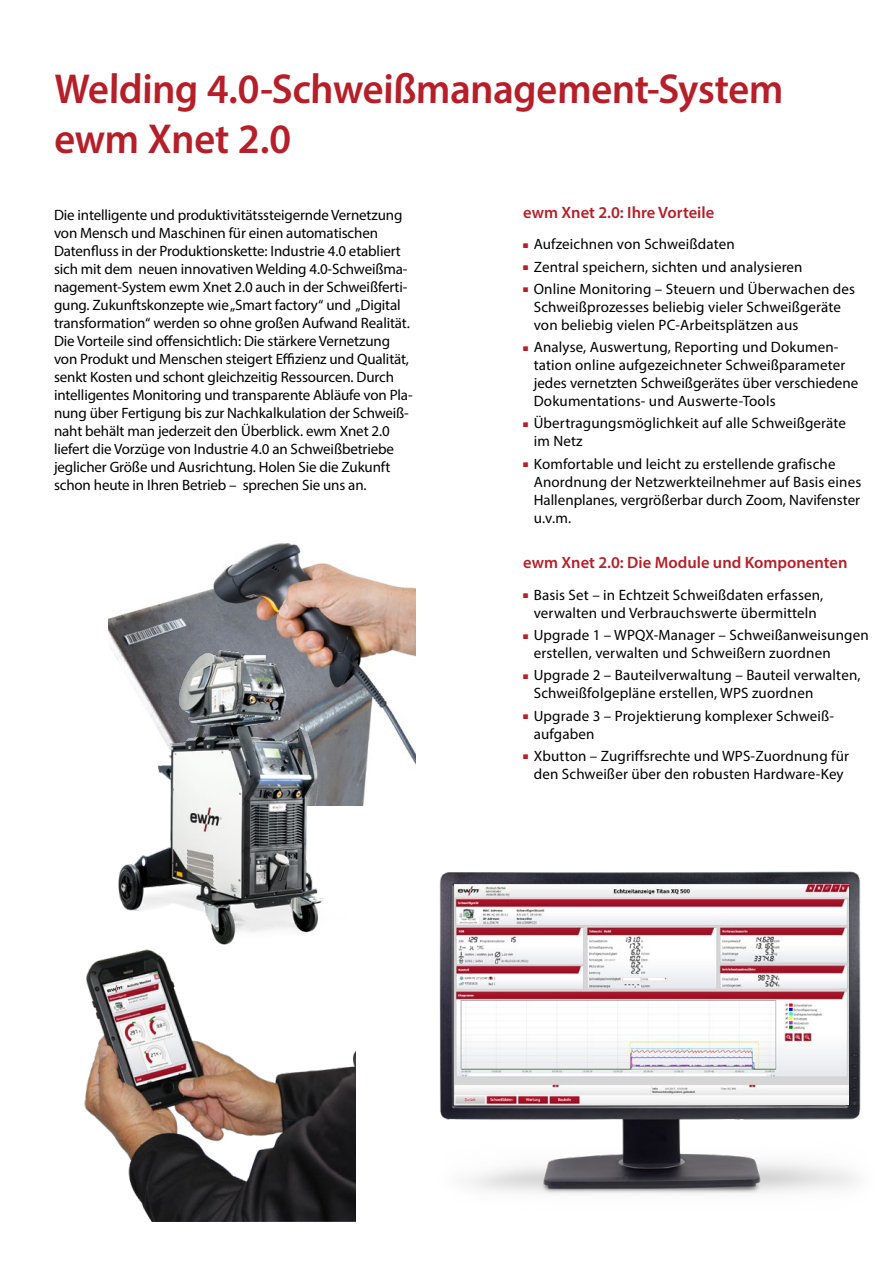
<style>
.page{position:relative;width:893px;height:1263px;background:#fff}
.page>*{position:absolute;margin:0;border:0;box-sizing:border-box;transform-origin:0 0}
.t1{font:600 42px/50.4px "Myriad Pro";color:#b61f29}
.t2{font:600 16.5px "Myriad Pro";color:#b61f29}
.t3{font:15px/18px "Myriad Pro";color:#000}
.s1{color:#b61f29}
</style>
<div class="page">
<img style="left:439px;top:871px;width:422px;height:323px">
<img style="left:455px;top:884px;width:393px;height:220px">
<img style="left:114px;top:543px;width:301px;height:262px">
<img style="left:108px;top:617px;width:249px;height:328px">
<img style="left:84px;top:949px;width:272px;height:273px">
<h1 class="t1" style="left:54px;top:62px;width:732px">Welding 4.0-Schweißmanagement-System ewm Xnet 2.0</h1>
<p class="t3" style="left:54px;top:205px;width:360px">Die intelligente und produktivitätssteigernde Vernetzung von Mensch und Maschinen für einen automatischen Datenfluss in der Produktionskette: Industrie 4.0 etabliert sich mit dem neuen innovativen Welding 4.0-Schweißma&shy;nagement-System ewm Xnet 2.0 auch in der Schweißferti&shy;gung. Zukunftskonzepte wie „Smart factory“ und „Digital transformation“ werden so ohne großen Aufwand Realität.<br>Die Vorteile sind offensichtlich: Die stärkere Vernetzung von Produkt und Menschen steigert Effizienz und Qualität, senkt Kosten und schont gleichzeitig Ressourcen. Durch intelligentes Monitoring und transparente Abläufe von Pla&shy;nung über Fertigung bis zur Nachkalkulation der Schweiß&shy;naht behält man jederzeit den Überblick. ewm Xnet 2.0 liefert die Vorzüge von Industrie 4.0 an Schweißbetriebe jeglicher Größe und Ausrichtung. Holen Sie die Zukunft schon heute in Ihren Betrieb – sprechen Sie uns an.</p>
<p class="t2" style="left:523px;top:202px;width:193px">ewm Xnet 2.0: Ihre Vorteile</p>
<p class="t3" style="left:523px;top:235px;width:213px"><span class="s1">■</span> Aufzeichnen von Schweißdaten</p>
<p class="t3" style="left:523px;top:257px;width:281px"><span class="s1">■</span> Zentral speichern, sichten und analysieren</p>
<p class="t3" style="left:534px;top:280px;width:323px;text-indent:-11px"><span class="s1">■</span> Online Monitoring – Steuern und Überwachen des<br>Schweißprozesses beliebig vieler Schweißgeräte von beliebig vielen PC-Arbeitsplätzen aus</p>
<p class="t3" style="left:534px;top:338px;width:326px;text-indent:-11px"><span class="s1">■</span> Analyse, Auswertung, Reporting und Dokumen&shy;tation online aufgezeichneter Schweißparameter jedes vernetzten Schweißgerätes über verschiedene Dokumentations- und Auswerte-Tools</p>
<p class="t3" style="left:534px;top:414px;width:314px;text-indent:-11px"><span class="s1">■</span> Übertragungsmöglichkeit auf alle Schweißgeräte im Netz</p>
<p class="t3" style="left:534px;top:454px;width:329px;text-indent:-11px"><span class="s1">■</span> Komfortable und leicht zu erstellende grafische Anordnung der Netzwerkteilnehmer auf Basis eines Hallenplanes, vergrößerbar durch Zoom, Navifenster u.v.m.</p>
<p class="t2" style="left:523px;top:552px;width:326px">ewm Xnet 2.0: Die Module und Komponenten</p>
<p class="t3" style="left:523px;top:585px;width:302px;text-align:center"><span class="s1">■</span> Basis Set – in Echtzeit Schweißdaten erfassen, verwalten und Verbrauchswerte übermitteln</p>
<p class="t3" style="left:534px;top:626px;width:336px;text-indent:-11px"><span class="s1">■</span> Upgrade 1 – WPQX-Manager – Schweißanweisungen erstellen, verwalten und Schweißern zuordnen</p>
<p class="t3" style="left:534px;top:666px;width:328px;text-indent:-11px"><span class="s1">■</span> Upgrade 2 – Bauteilverwaltung – Bauteil verwalten,<br>Schweißfolgepläne erstellen, WPS zuordnen</p>
<p class="t3" style="left:534px;top:706px;width:302px;text-indent:-11px"><span class="s1">■</span> Upgrade 3 – Projektierung komplexer Schweiß&shy;aufgaben</p>
<p class="t3" style="left:523px;top:746px;width:327px;text-align:center"><span class="s1">■</span> Xbutton – Zugriffsrechte und WPS-Zuordnung für den Schweißer über den robusten Hardware-Key</p>
</div>
